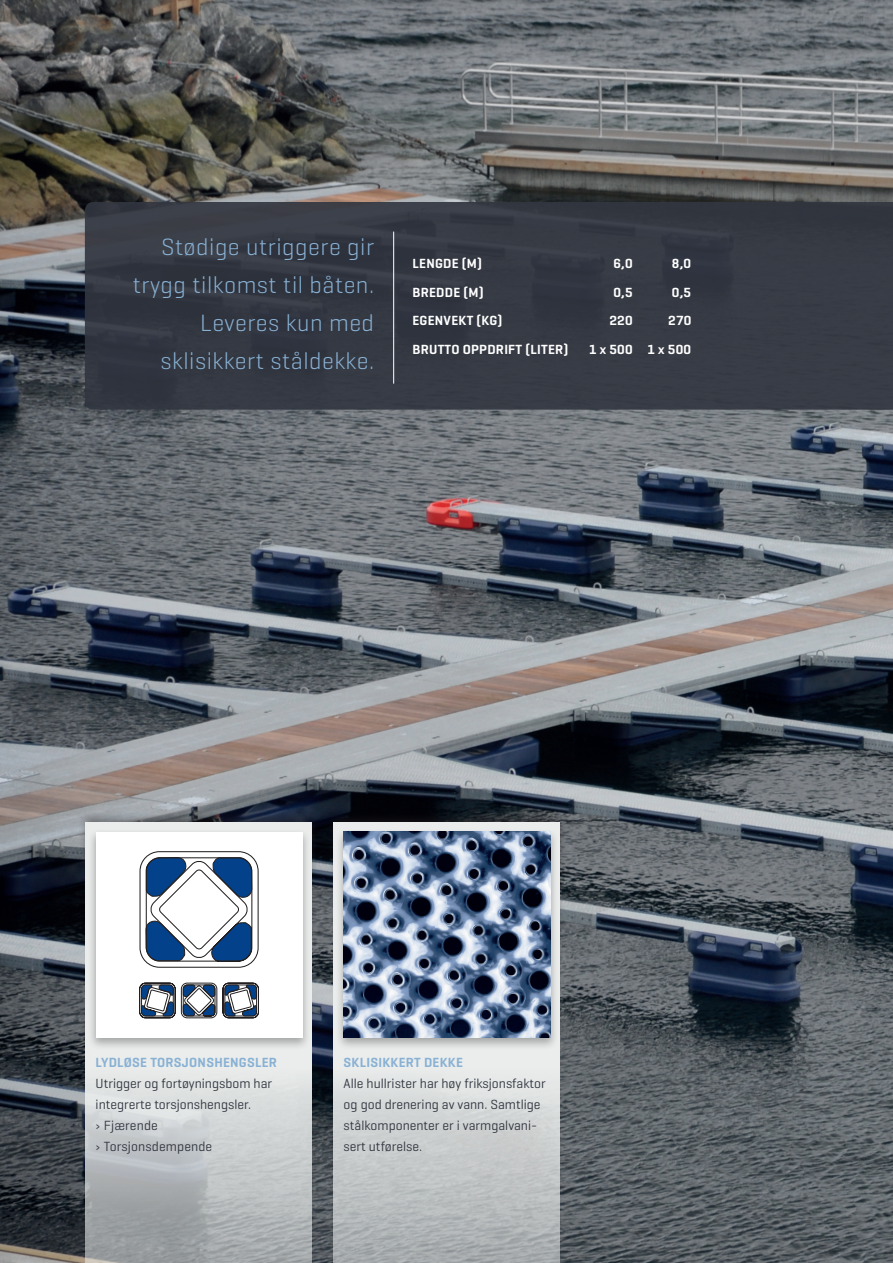
<style>
.page{position:relative;width:893px;height:1263px;background:#fff}
.page>*{position:absolute;margin:0;border:0;box-sizing:border-box;transform-origin:0 0}
.t1{font:300 24px/38px "Geogrotesque";letter-spacing:.02em;color:#89b1d4;text-align:right}
.t2{font:13.5px/21px "Geogrotesque";color:#323640}
.t3{font:600 13.5px "Geogrotesque";letter-spacing:.02em;color:#fff}
.t4{font:600 13.5px "Geogrotesque";letter-spacing:.02em;color:#89b1d4}
</style>
<div class="page">
<img style="left:0;top:0;width:893px;height:1263px">
<div style="left:78px;top:811px;width:242px;height:218px;background:#231f20;opacity:.5"></div>
<svg style="left:85px;top:823px;width:227px;height:440px;background:#c3c7c8"></svg>
<div style="left:87px;top:828px;width:224px;height:222px;background:#231f20;opacity:.35"></div>
<div style="left:96px;top:832px;width:206px;height:206px;background:#fff"></div>
<svg style="left:139px;top:851px;width:120px;height:117px"></svg>
<svg style="left:223px;top:983px;width:36px;height:35px"></svg>
<svg style="left:181px;top:983px;width:36px;height:35px"></svg>
<svg style="left:139px;top:983px;width:36px;height:35px"></svg>
<div style="left:326px;top:811px;width:242px;height:218px;background:#231f20;opacity:.5"></div>
<svg style="left:333px;top:823px;width:227px;height:440px;background:#c8cccc"></svg>
<div style="left:335px;top:828px;width:224px;height:222px;background:#231f20;opacity:.35"></div>
<img style="left:344px;top:832px;width:206px;height:206px">
<div style="left:85px;top:202px;width:808px;height:208px;background:#363a44"></div>
<hr style="left:393px;top:232px;width:1px;height:152px;background:#fff">
<h1 class="t1" style="left:133px;top:227px;width:243px">Stødige utriggere gir trygg tilkomst til båten.<br>Leveres kun med sklisikkert ståldekke.</h1>
<p class="t3" style="left:412px;top:255px;width:71px">LENGDE (M)</p>
<p class="t3" style="left:613px;top:255px;width:21px">6,0</p>
<p class="t3" style="left:672px;top:255px;width:21px">8,0</p>
<p class="t3" style="left:412px;top:284px;width:73px">BREDDE (M)</p>
<p class="t3" style="left:613px;top:284px;width:21px">0,5</p>
<p class="t3" style="left:672px;top:284px;width:21px">0,5</p>
<p class="t3" style="left:412px;top:312px;width:92px">EGENVEKT (KG)</p>
<p class="t3" style="left:609px;top:312px;width:25px">220</p>
<p class="t3" style="left:668px;top:312px;width:25px">270</p>
<p class="t3" style="left:412px;top:341px;width:158px">BRUTTO OPPDRIFT (LITER)</p>
<p class="t3" style="left:589px;top:341px;width:104px">1 x 500 1 x 500</p>
<p class="t4" style="left:96px;top:1054px;width:183px">LYDLØSE TORSJONSHENGSLER</p>
<p class="t2" style="left:96px;top:1073px;width:178px">Utrigger og fortøyningsbom har integrerte torsjonshengsler.<br>› Fjærende<br>› Torsjonsdempende</p>
<p class="t4" style="left:344px;top:1054px;width:121px">SKLISIKKERT DEKKE</p>
<p class="t2" style="left:344px;top:1073px;width:204px">Alle hullrister har høy friksjonsfaktor og god drenering av vann. Samtlige stålkomponenter er i varmgalvani&shy;sert utførelse.</p>
</div>
